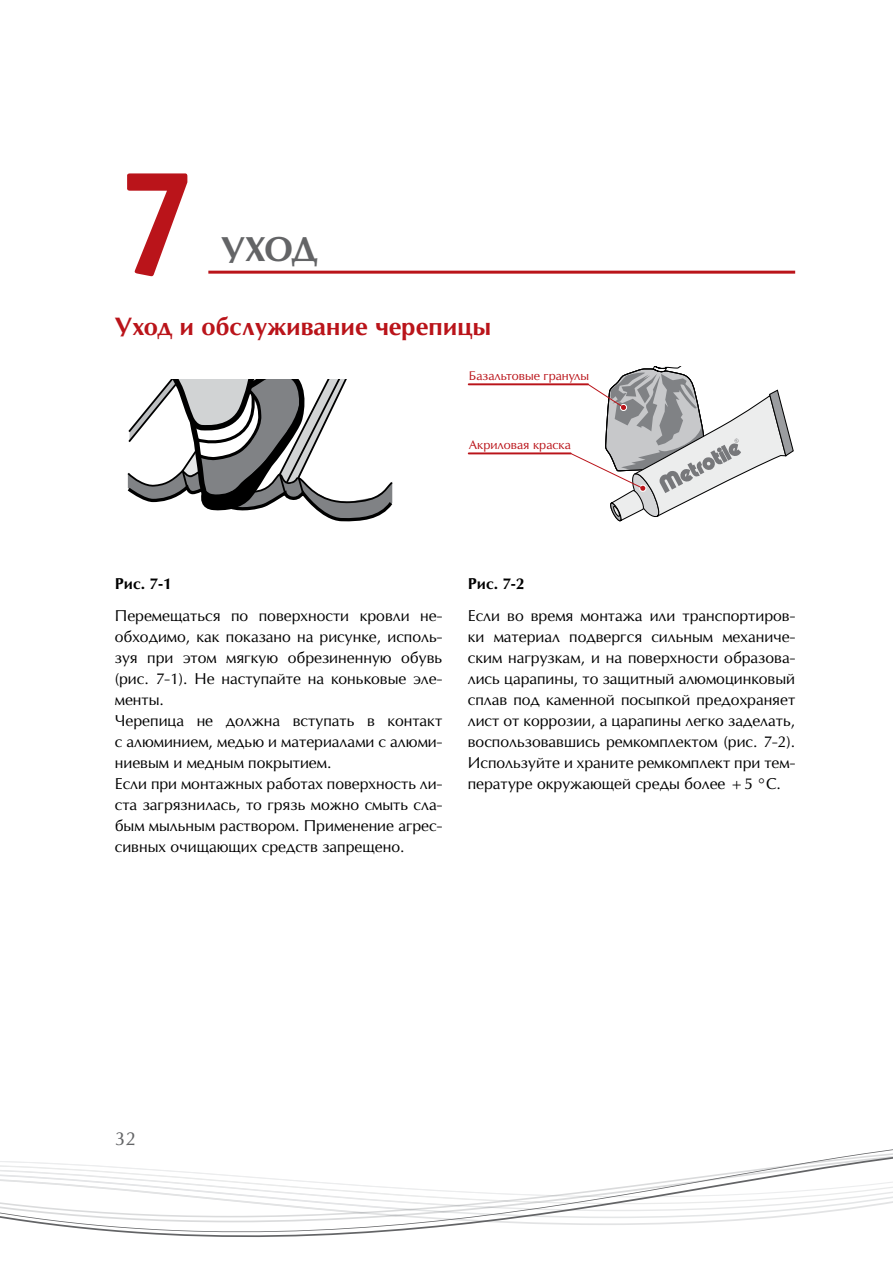
<style>
.page{position:relative;width:893px;height:1263px;background:#fff}
.page>*{position:absolute;margin:0;border:0;box-sizing:border-box;transform-origin:0 0}
.t1{font:700 150px "Officina Serif C";color:#ba141a}
.t2{font:700 33px "Opium New C";color:#636466}
.t3{font:700 24px "Opium New C";color:#ba141a}
.t4{font:18px "Opium New C";color:#636466}
.t5{font:15px/21px "Opium New C";color:#000}
.t6{font:700 15px "Opium New C";color:#000}
.t7{font:12px "Opium New C";color:#ba141a}
</style>
<div class="page">
<svg style="left:0;top:1149px;width:893px;height:88px"></svg>
<hr style="left:208px;top:271px;width:587px;height:3px;background:#ba141a">
<hr style="left:469px;top:383px;width:119px;height:2px;background:#ba141a">
<hr style="left:469px;top:452px;width:102px;height:2px;background:#ba141a">
<svg style="left:570px;top:367px;width:224px;height:154px"></svg>
<svg style="left:128px;top:380px;width:264px;height:141px"></svg>
<h1 class="t1" style="left:115px;top:138px;width:85px">7</h1>
<h2 class="t2" style="left:221px;top:229px;width:98px">УХОД</h2>
<h3 class="t3" style="left:115px;top:312px;width:378px">Уход и обслуживание черепицы</h3>
<p class="t7" style="left:469px;top:368px;width:122px">Базальтовые гранулы</p>
<p class="t7" style="left:469px;top:437px;width:104px">Акриловая краска</p>
<p class="t6" style="left:115px;top:574px;width:58px">Рис. 7-1</p>
<p class="t6" style="left:468px;top:574px;width:58px">Рис. 7-2</p>
<p class="t5" style="left:115px;top:605px;width:329px">Перемещаться по поверхности кровли не&shy;обходимо, как показано на рисунке, исполь&shy;зуя при этом мягкую обрезиненную обувь (рис. 7-1). Не наступайте на коньковые эле&shy;менты.<br>Черепица не должна вступать в контакт с алюминием, медью и материалами с алюми&shy;ниевым и медным покрытием.<br>Если при монтажных работах поверхность ли&shy;ста загрязнилась, то грязь можно смыть сла&shy;бым мыльным раствором. Применение агрес&shy;сивных очищающих средств запрещено.</p>
<p class="t5" style="left:468px;top:605px;width:329px;text-align:justify">Если во время монтажа или транспортиров&shy;ки материал подвергся сильным механиче&shy;ским нагрузкам, и на поверхности образова&shy;лись царапины, то защитный алюмоцинковый сплав под каменной посыпкой предохраняет лист от коррозии, а царапины легко заделать, воспользовавшись ремкомплектом (рис. 7-2).<br>Используйте и храните ремкомплект при тем&shy;пературе окружающей среды более +5 °С.</p>
<p class="t4" style="left:115px;top:1128px;width:23px">32</p>
</div>
